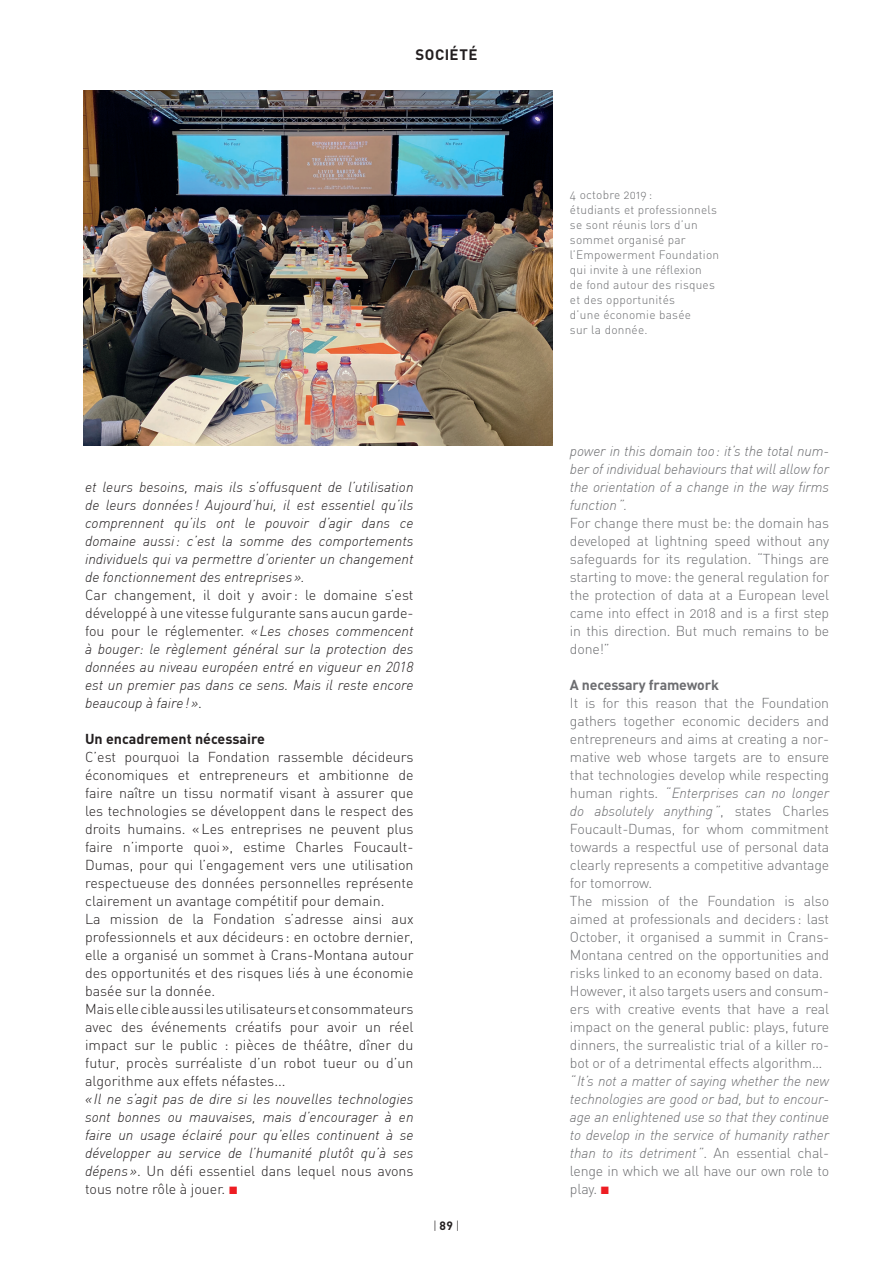
<style>
.page{position:relative;width:893px;height:1263px;background:#fff}
.page>*{position:absolute;margin:0;border:0;box-sizing:border-box;transform-origin:0 0}
.t1{font:700 15px "DIN";letter-spacing:.03em;color:#231f20}
.t2{font:14.25px/18px "DIN Light Alternate";color:#231f20}
.t3{font:14.25px/18px "DIN Light Alternate";letter-spacing:-.01em;color:#6c6d70;text-align:justify}
.t4{font:italic 300 14.25px/18px "DIN";color:#231f20;text-align:justify}
.t5{font:italic 300 14.25px/18px "DIN";letter-spacing:-.01em;color:#6c6d70;text-align:justify}
.t6{font:700 14.25px "DIN";color:#231f20}
.t7{font:700 14.25px "DIN";letter-spacing:-.01em;color:#6c6d70}
.t8{font:12px/15px "DIN Light Alternate";letter-spacing:.02em;color:#6c6d70}
.t9{font:12px "DIN Light Alternate";color:#231f20}
.s1{font-family:"DIN";font-weight:300;font-style:italic}
.s2{font-family:"DIN Light Alternate";font-weight:400;font-style:normal}
.s3{font-family:"Chronicle Text G1";font-size:12px;color:#ee1d23}
.s4{font-family:"DIN";font-weight:700}
</style>
<div class="page">
<img style="left:84px;top:90px;width:468px;height:355px">
<p class="t1" style="left:416px;top:45px;width:63px">SOCIÉTÉ</p>
<p class="t4" style="left:85px;top:478px;width:330px">et leurs besoins, mais ils s’offusquent de l’utilisation de leurs données ! Aujourd’hui, il est essentiel qu’ils comprennent qu’ils ont le pouvoir d’agir dans ce domaine aussi: c’est la somme des comportements individuels qui va permettre d’orienter un changement de fonctionnement des entreprises».</p>
<p class="t2" style="left:85px;top:586px;width:330px;text-align:justify">Car changement, il doit y avoir : le domaine s’est développé à une vitesse fulgurante sans aucun garde&shy;fou pour le réglementer. <span class="s1">«Les choses commencent</span></p>
<p class="t4" style="left:85px;top:640px;width:330px">à bouger: le règlement général sur la protection des données au niveau européen entré en vigueur en 2018 est un premier pas dans ce sens. Mais il reste encore beaucoup à faire !»<span class="s2">.</span></p>
<p class="t6" style="left:85px;top:730px;width:181px">Un encadrement nécessaire</p>
<p class="t2" style="left:85px;top:748px;width:330px">C’est pourquoi la Fondation rassemble décideurs économiques et entrepreneurs et ambitionne de faire naître un tissu normatif visant à assurer que les technologies se développent dans le respect des droits humains. «Les entreprises ne peuvent plus faire n’importe quoi», estime Charles Foucault-Dumas, pour qui l’engagement vers une utilisation respectueuse des données personnelles représente clairement un avantage compétitif pour demain.<br>La mission de la Fondation s’adresse ainsi aux professionnels et aux décideurs : en octobre dernier, elle a organisé un sommet à Crans-Montana autour des opportunités et des risques liés à une économie basée sur la donnée.<br>Mais elle cible aussi les utilisateurs et consommateurs avec des événements créatifs pour avoir un réel impact sur le public : pièces de théâtre, dîner du futur, procès surréaliste d’un robot tueur ou d’un algorithme aux effets néfastes...</p>
<p class="t4" style="left:85px;top:1090px;width:330px">«Il ne s’agit pas de dire si les nouvelles technologies sont bonnes ou mauvaises, mais d’encourager à en faire un usage éclairé pour qu’elles continuent à se développer au service de l’humanité plutôt qu’à ses</p>
<p class="t2" style="left:85px;top:1162px;width:330px"><span class="s1">dépens»</span>. Un défi essentiel dans lequel nous avons tous notre rôle à jouer. <span class="s3">•</span></p>
<p class="t9" style="left:433px;top:1218px;width:28px">| <span class="s4">89</span> |</p>
<p class="t8" style="left:570px;top:187px;width:151px">4 octobre 2019 :<br>étudiants et professionnels se sont réunis lors d’un sommet organisé par l’Empowerment Foundation qui invite à une réflexion<br>de fond autour des risques et des opportunités<br>d’une économie basée<br>sur la donnée.</p>
<p class="t5" style="left:570px;top:442px;width:261px">power in this domain too: it’s the total num&shy;ber of individual behaviours that will allow for the orientation of a change in the way firms function”.</p>
<p class="t3" style="left:570px;top:514px;width:261px">For change there must be: the domain has developed at lightning speed without any safeguards for its regulation. “Things are starting to move: the general regulation for the protection of data at a European level came into effect in 2018 and is a first step in this direction. But much remains to be done!”</p>
<p class="t7" style="left:570px;top:676px;width:150px">A necessary framework</p>
<p class="t3" style="left:570px;top:694px;width:261px">It is for this reason that the Foundation gathers together economic deciders and entrepreneurs and aims at creating a nor&shy;mative web whose targets are to ensure that technologies develop while respecting</p>
<p class="t5" style="left:570px;top:784px;width:261px"><span class="s2">human rights.</span> “Enterprises can no longer do absolutely anything”<span class="s2">, states Charles</span></p>
<p class="t3" style="left:570px;top:820px;width:261px;text-align:left">Foucault-Dumas, for whom commitment towards a respectful use of personal data clearly represents a competitive advantage for tomorrow.<br>The mission of the Foundation is also aimed at professionals and deciders: last October, it organised a summit in Crans-Montana centred on the opportunities and risks linked to an economy based on data.<br>However, it also targets users and consum&shy;ers with creative events that have a real impact on the general public: plays, future dinners, the surrealistic trial of a killer ro&shy;bot or of a detrimental effects algorithm…</p>
<p class="t5" style="left:570px;top:1072px;width:261px">“It’s not a matter of saying whether the new technologies are good or bad, but to encour&shy;age an enlightened use so that they continue to develop in the service of humanity rather than to its detriment”<span class="s2">. An essential chal-</span></p>
<p class="t3" style="left:570px;top:1162px;width:261px">lenge in which we all have our own role to play. <span class="s3">•</span></p>
</div>
